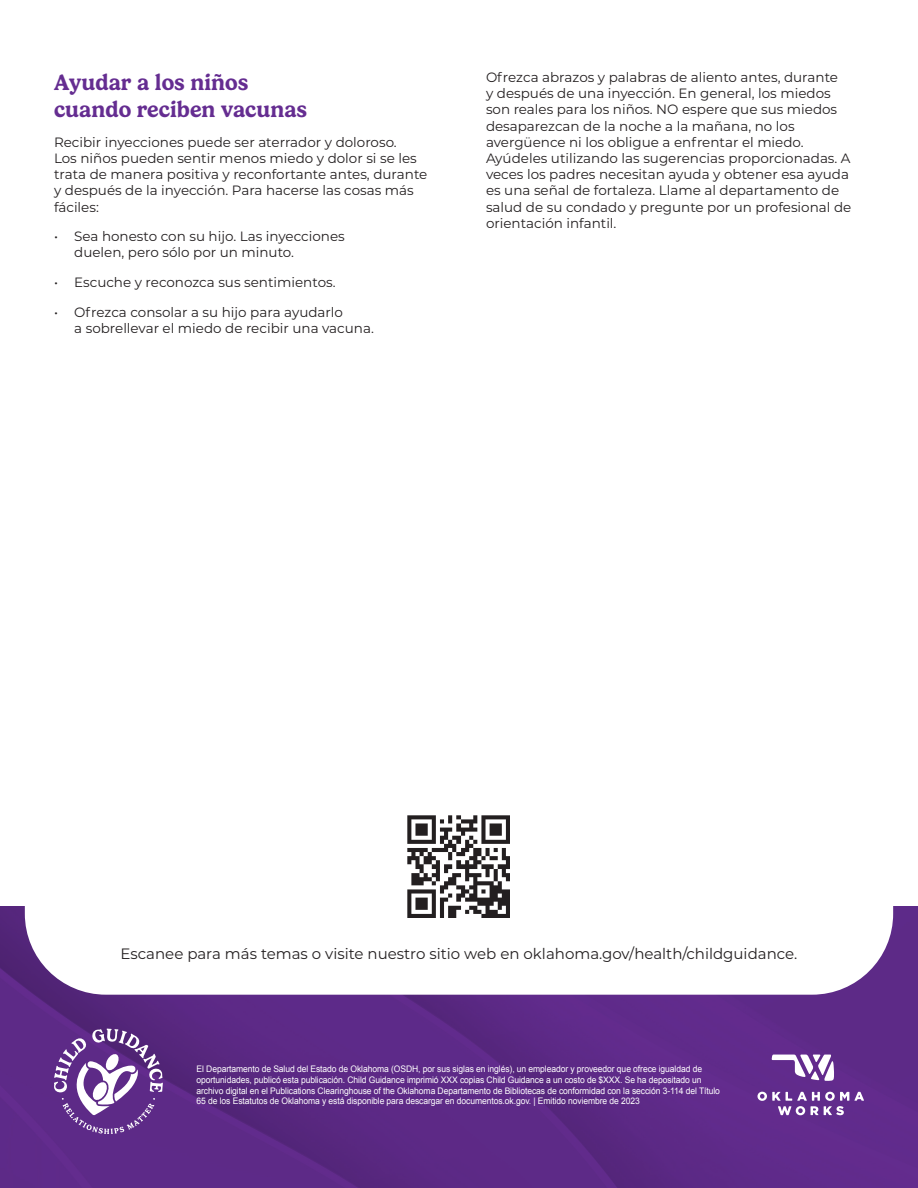
<style>
.page{position:relative;width:918px;height:1188px;background:#fff}
.page>*{position:absolute;margin:0;border:0;box-sizing:border-box;transform-origin:0 0}
.t1{font:600 22.5px/27px "Gelica";color:#652d91}
.t2{font:15px "Montserrat";color:#231f20}
.t3{font:13.5px/16.2px "Montserrat";color:#231f20}
.t4{font:9px/10.8px "Arial";letter-spacing:-.01em;color:#fff;scale:.95 1}
</style>
<div class="page">
<img style="left:0;top:906px;width:918px;height:282px">
<svg style="left:757px;top:1092px;width:107px;height:23px"></svg>
<svg style="left:771px;top:1055px;width:64px;height:26px"></svg>
<svg style="left:25px;top:906px;width:868px;height:89px"></svg>
<img style="left:391px;top:815px;width:136px;height:120px">
<svg style="left:54px;top:1029px;width:109px;height:105px"></svg>
<h1 class="t1" style="left:54px;top:69px;width:255px">Ayudar a los niños cuando reciben vacunas</h1>
<p class="t3" style="left:54px;top:133px;width:375px">Recibir inyecciones puede ser aterrador y doloroso.<br>Los niños pueden sentir menos miedo y dolor si se les trata de manera positiva y reconfortante antes, durante y después de la inyección. Para hacerse las cosas más fáciles:</p>
<p class="t3" style="left:74px;top:228px;width:272px;text-indent:-20px">• Sea honesto con su hijo. Las inyecciones duelen, pero sólo por un minuto.</p>
<p class="t3" style="left:54px;top:274px;width:283px">• Escuche y reconozca sus sentimientos.</p>
<p class="t3" style="left:74px;top:303px;width:301px;text-indent:-20px">• Ofrezca consolar a su hijo para ayudarlo<br>a sobrellevar el miedo de recibir una vacuna.</p>
<p class="t3" style="left:486px;top:69px;width:367px">Ofrezca abrazos y palabras de aliento antes, durante<br>y después de una inyección. En general, los miedos son reales para los niños. NO espere que sus miedos desaparezcan de la noche a la mañana, no los avergüence ni los obligue a enfrentar el miedo.<br>Ayúdeles utilizando las sugerencias proporcionadas. A veces los padres necesitan ayuda y obtener esa ayuda es una señal de fortaleza. Llame al departamento de salud de su condado y pregunte por un profesional de orientación infantil.</p>
<p class="t2" style="left:121px;top:943px;width:678px">Escanee para más temas o visite nuestro sitio web en oklahoma.gov/health/childguidance.</p>
<p class="t4" style="left:197px;top:1064px;width:553px">El Departamento de Salud del Estado de Oklahoma (OSDH, por sus siglas en inglés), un empleador y proveedor que ofrece igualdad de oportunidades, publicó esta publicación. Child Guidance imprimió XXX copias Child Guidance a un costo de $XXX. Se ha depositado un archivo digital en el Publications Clearinghouse of the Oklahoma Departamento de Bibliotecas de conformidad con la sección 3-114 del Título 65 de los Estatutos de Oklahoma y está disponible para descargar en documentos.ok.gov. | Emitido noviembre de 2023</p>
</div>
